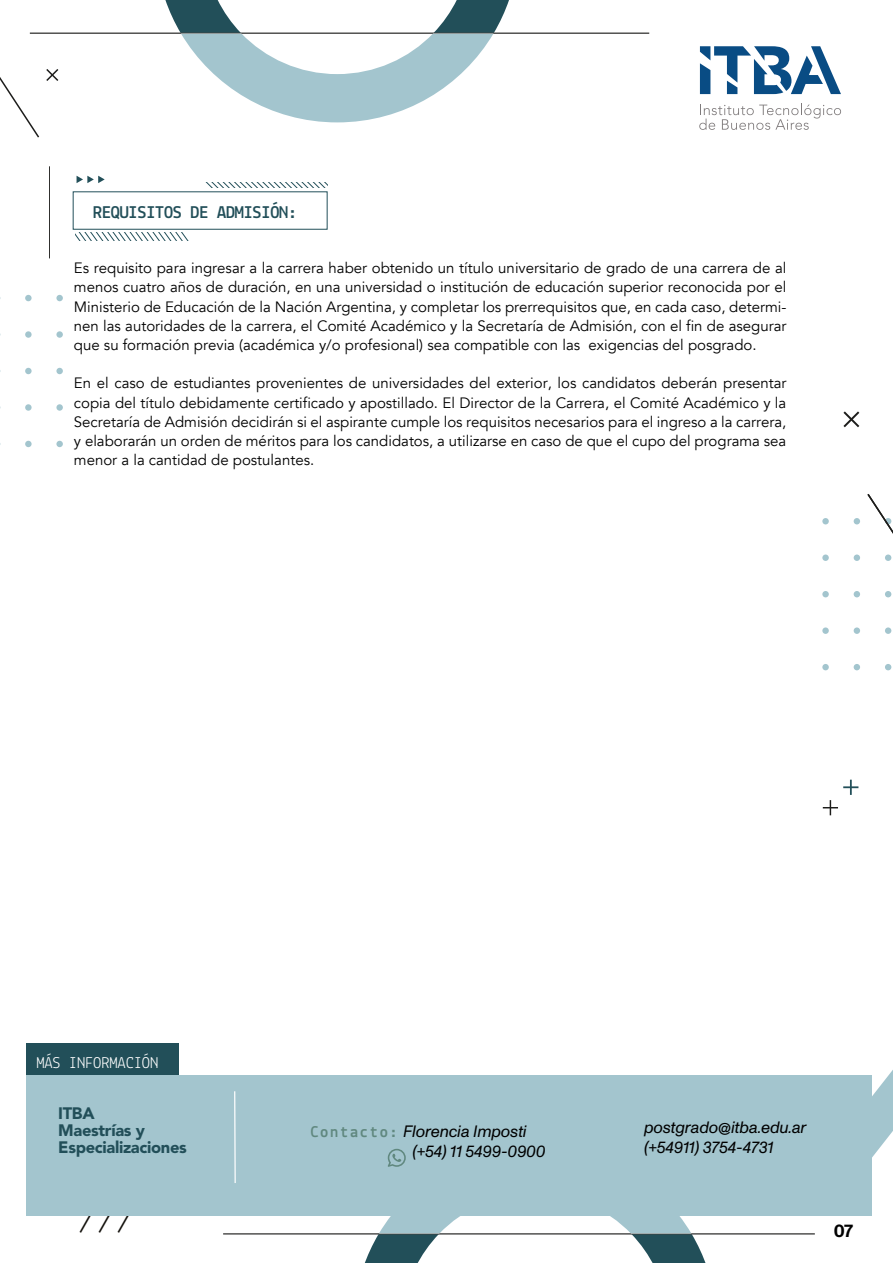
<style>
.page{position:relative;width:893px;height:1263px;background:#fff}
.page>*{position:absolute;margin:0;border:0;box-sizing:border-box;transform-origin:0 0}
.t1{font:38.1px "Lekton";color:#12100b}
.t2{font:700 18px "Lekton";letter-spacing:-.01em;color:#224f59}
.t3{font:700 18px "Monument Grotesk";color:#000}
.t4{font:italic 16.5px/19.8px "Monument Grotesk";letter-spacing:-.01em;color:#000}
.t5{font:900 16.5px/17.1px "Avenir LT Std";letter-spacing:-.02em;color:#224f59}
.t6{font:16.5px "Lekton";letter-spacing:-.01em;color:#fff}
.t7{font:15px/19.2px "Avenir";color:#000;text-align:justify}
.s1{font-family:"Lekton";font-weight:700;font-style:normal;color:#60887f}
</style>
<div class="page">
<div style="left:25px;top:441px;width:7px;height:6px;background:#a3c5ce;border-radius:50%"></div>
<div style="left:25px;top:404px;width:7px;height:7px;background:#a3c5ce;border-radius:50%"></div>
<div style="left:25px;top:368px;width:7px;height:6px;background:#a3c5ce;border-radius:50%"></div>
<div style="left:56px;top:441px;width:7px;height:6px;background:#a3c5ce;border-radius:50%"></div>
<div style="left:56px;top:404px;width:7px;height:7px;background:#a3c5ce;border-radius:50%"></div>
<div style="left:56px;top:368px;width:7px;height:6px;background:#a3c5ce;border-radius:50%"></div>
<div style="left:25px;top:331px;width:7px;height:7px;background:#a3c5ce;border-radius:50%"></div>
<div style="left:25px;top:295px;width:7px;height:6px;background:#a3c5ce;border-radius:50%"></div>
<div style="left:56px;top:331px;width:7px;height:7px;background:#a3c5ce;border-radius:50%"></div>
<div style="left:56px;top:295px;width:7px;height:6px;background:#a3c5ce;border-radius:50%"></div>
<svg style="left:700px;top:46px;width:141px;height:48px"></svg>
<svg style="left:699px;top:104px;width:142px;height:26px"></svg>
<svg style="left:843px;top:411px;width:17px;height:17px"></svg>
<hr style="left:223px;top:1233px;width:592px;height:1px;background:#1d1d1b">
<svg style="left:0;top:69px;width:59px;height:69px"></svg>
<svg style="left:823px;top:780px;width:35px;height:35px"></svg>
<svg style="left:871px;top:1070px;width:22px;height:121px"></svg>
<svg style="left:165px;top:0;width:344px;height:122px"></svg>
<hr style="left:30px;top:33px;width:619px;height:1px;background:#1d1d1b">
<div style="left:822px;top:664px;width:7px;height:6px;background:#a3c5ce;border-radius:50%"></div>
<div style="left:822px;top:627px;width:7px;height:7px;background:#a3c5ce;border-radius:50%"></div>
<div style="left:822px;top:591px;width:7px;height:6px;background:#a3c5ce;border-radius:50%"></div>
<svg style="left:854px;top:664px;width:6px;height:6px"></svg>
<div style="left:854px;top:627px;width:6px;height:7px;background:#a3c5ce;border-radius:50%"></div>
<svg style="left:854px;top:591px;width:6px;height:6px"></svg>
<svg style="left:885px;top:664px;width:6px;height:6px"></svg>
<div style="left:885px;top:627px;width:6px;height:7px;background:#a3c5ce;border-radius:50%"></div>
<svg style="left:885px;top:591px;width:6px;height:6px"></svg>
<div style="left:822px;top:554px;width:7px;height:7px;background:#a3c5ce;border-radius:50%"></div>
<div style="left:822px;top:518px;width:7px;height:6px;background:#a3c5ce;border-radius:50%"></div>
<div style="left:854px;top:554px;width:6px;height:7px;background:#a3c5ce;border-radius:50%"></div>
<svg style="left:854px;top:518px;width:6px;height:6px"></svg>
<svg style="left:867px;top:494px;width:26px;height:67px"></svg>
<div style="left:73px;top:191px;width:254px;height:39px;border:1px solid #224f59"></div>
<svg style="left:76px;top:233px;width:113px;height:8px"></svg>
<svg style="left:205px;top:182px;width:123px;height:6px"></svg>
<svg style="left:77px;top:176px;width:28px;height:7px"></svg>
<hr style="left:49px;top:166px;width:1px;height:92px;background:#1d1d1b">
<div style="left:26px;top:1044px;width:153px;height:31px;background:#224f59"></div>
<div style="left:26px;top:1075px;width:845px;height:141px;background:#a3c5ce"></div>
<hr style="left:234px;top:1091px;width:2px;height:92px;background:#fff">
<svg style="left:363px;top:1148px;width:344px;height:115px"></svg>
<p class="t2" style="left:93px;top:201px;width:205px">REQUISITOS DE ADMISIÓN:</p>
<p class="t7" style="left:74px;top:259px;width:714px">Es requisito para ingresar a la carrera haber obtenido un título universitario de grado de una carrera de al menos cuatro años de duración, en una universidad o institución de educación superior reconocida por el Ministerio de Educación de la Nación Argentina, y completar los prerrequisitos que, en cada caso, determi&shy;nen las autoridades de la carrera, el Comité Académico y la Secretaría de Admisión, con el fin de asegurar que su formación previa (académica y/o profesional) sea compatible con las exigencias del posgrado.</p>
<p class="t7" style="left:74px;top:374px;width:714px">En el caso de estudiantes provenientes de universidades del exterior, los candidatos deberán presentar copia del título debidamente certificado y apostillado. El Director de la Carrera, el Comité Académico y la Secretaría de Admisión decidirán si el aspirante cumple los requisitos necesarios para el ingreso a la carrera, y elaborarán un orden de méritos para los candidatos, a utilizarse en caso de que el cupo del programa sea menor a la cantidad de postulantes.</p>
<p class="t6" style="left:36px;top:1052px;width:123px">MÁS INFORMACIÓN</p>
<p class="t5" style="left:58px;top:1105px;width:130px">ITBA<br>Maestrías y<br>Especializaciones</p>
<h1 class="t1" style="left:79px;top:1196px;width:59px">///</h1>
<p class="t4" style="left:412px;top:1121px;width:135px;text-indent:-102px"><span class="s1">Contacto:</span> Florencia Imposti (+54) 11 5499-0900</p>
<p class="t4" style="left:644px;top:1116px;width:164px">postgrado@itba.edu.ar (+54911) 3754-4731</p>
<p class="t3" style="left:834px;top:1218px;width:21px">07</p>
</div>
